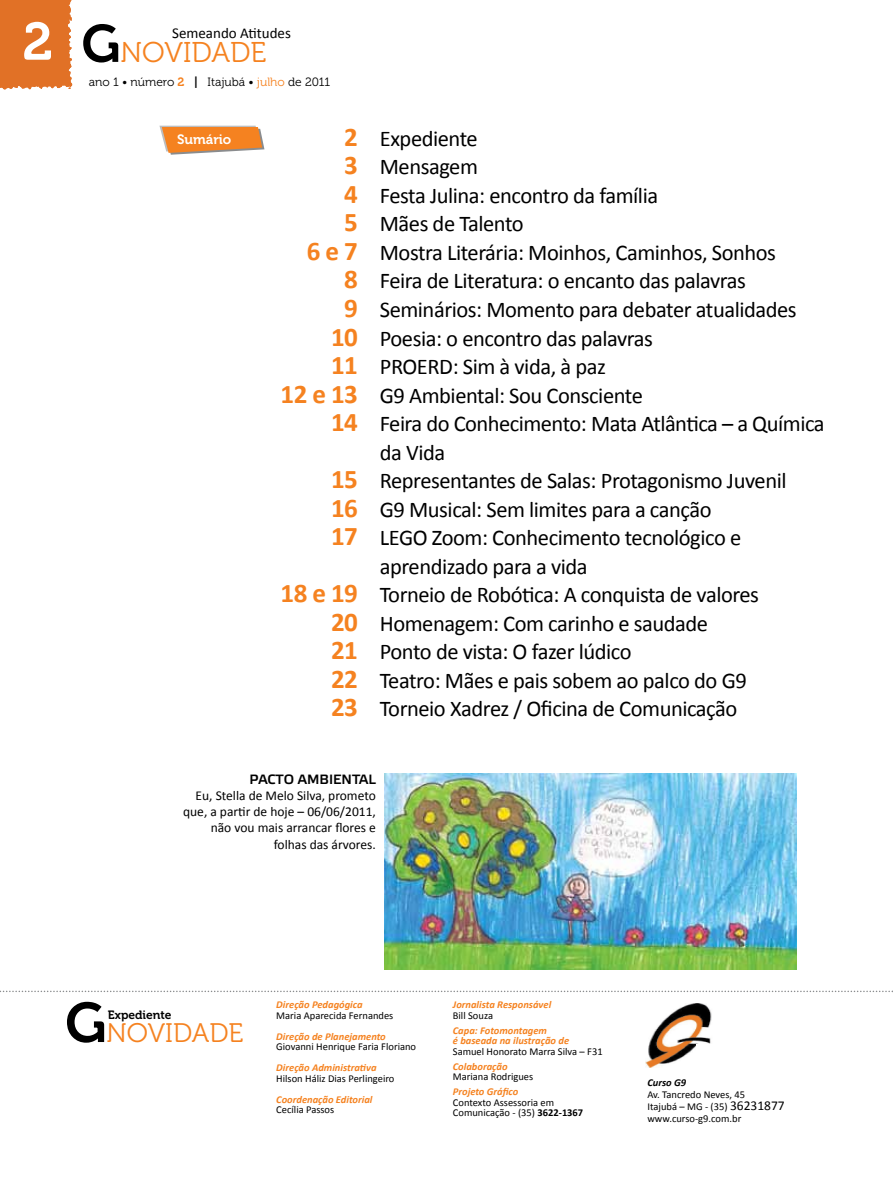
<style>
.page{position:relative;width:893px;height:1191px;background:#fff}
.page>*{position:absolute;margin:0;border:0;box-sizing:border-box;transform-origin:0 0}
.t1{font:28.5px "Museo 300";color:#f58220}
.t2{font:26.7px "Museo 300";color:#f58220}
.t3{font:22.5px "Calibri";letter-spacing:-.02em;color:#000}
.t4{font:15px "Calibri";color:#000}
.t5{font:13.5px/16.2px "Calibri";color:#000;text-align:right}
.t6{font:13.5px "Elektra Medium Pro";color:#000}
.t7{font:13.5px "Museo 700";color:#fff}
.t8{font:12px "Museo 300";color:#000}
.t9{font:12px "Museo 700";color:#000}
.t10{font:10.5px/12px "Calibri";color:#000}
.t11{font:italic 700 10.5px/10.5px "Calibri";color:#f58220}
.t12{font:italic 700 10.5px "Calibri";color:#000}
.s1{font-family:"Museo 700";font-size:52.5px;color:#fff}
.s2{font-family:"Museo 700";font-size:52.5px;color:#000}
.s3{font-family:"Museo 700";color:#f58220}
.s4{font-family:"Museo 700"}
.s5{color:#f58220}
.s6{font-weight:700;font-size:27px;color:#f58220}
.s7{font-family:"Museo 700";font-size:55.65px;color:#000}
.s8{font-weight:700}
.s9{font-size:13.5px}
</style>
<div class="page">
<div style="left:0;top:0;width:72px;height:89px;background:#e17126"></div>
<img style="left:646px;top:1003px;width:66px;height:65px">
<div style="left:697px;top:1044px;width:33px;height:27px;background:#fff"></div>
<svg style="left:159px;top:126px;width:105px;height:29px;background:#ec9851"></svg>
<svg style="left:0;top:990px;width:893px;height:2px"></svg>
<img style="left:385px;top:774px;width:411px;height:196px">
<p class="t1" style="left:22px;top:37px;width:246px"><span class="s1">2</span> <span class="s2">G</span>NOVIDADE</p>
<p class="t4" style="left:172px;top:24px;width:120px">Semeando Atitudes</p>
<p class="t8" style="left:89px;top:75px;width:243px">ano 1 • número <span class="s3">2</span> <span class="s4">|</span> Itajubá • <span class="s5">julho</span> de 2011</p>
<p class="t7" style="left:177px;top:132px;width:56px">Sumário</p>
<p class="t3" style="left:344px;top:124px;width:135px"><span class="s6">2</span> Expediente</p>
<p class="t3" style="left:344px;top:153px;width:135px"><span class="s6">3</span> Mensagem</p>
<p class="t3" style="left:344px;top:181px;width:315px"><span class="s6">4</span> Festa Julina: encontro da família</p>
<p class="t3" style="left:344px;top:210px;width:181px"><span class="s6">5</span> Mães de Talento</p>
<p class="t3" style="left:307px;top:238px;width:471px"><span class="s6">6 e 7</span> Mostra Literária: Moinhos, Caminhos, Sonhos</p>
<p class="t3" style="left:344px;top:267px;width:403px"><span class="s6">8</span> Feira de Literatura: o encanto das palavras</p>
<p class="t3" style="left:344px;top:295px;width:454px"><span class="s6">9</span> Seminários: Momento para debater atualidades</p>
<p class="t3" style="left:331px;top:324px;width:323px"><span class="s6">10</span> Poesia: o encontro das palavras</p>
<p class="t3" style="left:331px;top:352px;width:277px"><span class="s6">11</span> PROERD: Sim à vida, à paz</p>
<p class="t3" style="left:281px;top:381px;width:364px"><span class="s6">12 e 13</span> G9 Ambiental: Sou Consciente</p>
<p class="t3" style="left:331px;top:409px;width:495px"><span class="s6">14</span> Feira do Conhecimento: Mata Atlântica – a Química</p>
<p class="t3" style="left:380px;top:438px;width:67px">da Vida</p>
<p class="t3" style="left:331px;top:466px;width:457px"><span class="s6">15</span> Representantes de Salas: Protagonismo Juvenil</p>
<p class="t3" style="left:331px;top:495px;width:382px"><span class="s6">16</span> G9 Musical: Sem limites para a canção</p>
<p class="t3" style="left:331px;top:523px;width:412px"><span class="s6">17</span> LEGO Zoom: Conhecimento tecnológico e</p>
<p class="t3" style="left:380px;top:552px;width:209px">aprendizado para a vida</p>
<p class="t3" style="left:281px;top:580px;width:480px"><span class="s6">18 e 19</span> Torneio de Robótica: A conquista de valores</p>
<p class="t3" style="left:331px;top:609px;width:379px"><span class="s6">20</span> Homenagem: Com carinho e saudade</p>
<p class="t3" style="left:331px;top:637px;width:302px"><span class="s6">21</span> Ponto de vista: O fazer lúdico</p>
<p class="t3" style="left:331px;top:666px;width:417px"><span class="s6">22</span> Teatro: Mães e pais sobem ao palco do G9</p>
<p class="t3" style="left:331px;top:694px;width:408px"><span class="s6">23</span> Torneio Xadrez / Oficina de Comunicação</p>
<p class="t6" style="left:249px;top:771px;width:128px">PACTO AMBIENTAL</p>
<p class="t5" style="left:183px;top:787px;width:194px">Eu, Stella de Melo Silva, prometo que, a partir de hoje – 06/06/2011, não vou mais arrancar flores e folhas das árvores.</p>
<p class="t2" style="left:65px;top:1018px;width:180px"><span class="s7">G</span>NOVIDADE</p>
<p class="t9" style="left:108px;top:1007px;width:65px">Expediente</p>
<p class="t11" style="left:276px;top:999px;width:88px">Direção Pedagógica</p>
<p class="t10" style="left:276px;top:1009px;width:119px">Maria Aparecida Fernandes</p>
<p class="t11" style="left:276px;top:1031px;width:111px">Direção de Planejamento</p>
<p class="t10" style="left:276px;top:1040px;width:141px">Giovanni Henrique Faria Floriano</p>
<p class="t11" style="left:276px;top:1062px;width:102px">Direção Administrativa</p>
<p class="t10" style="left:276px;top:1072px;width:120px">Hilson Háliz Dias Perlingeiro</p>
<p class="t11" style="left:276px;top:1094px;width:98px">Coordenação Editorial</p>
<p class="t10" style="left:276px;top:1103px;width:59px">Cecília Passos</p>
<p class="t11" style="left:453px;top:999px;width:100px">Jornalista Responsável</p>
<p class="t10" style="left:453px;top:1009px;width:42px">Bill Souza</p>
<p class="t11" style="left:453px;top:1025px;width:118px">Capa: Fotomontagem<br>é baseada na ilustração de</p>
<p class="t10" style="left:453px;top:1045px;width:151px">Samuel Honorato Marra Silva – F31</p>
<p class="t11" style="left:453px;top:1061px;width:56px">Colaboração</p>
<p class="t10" style="left:453px;top:1070px;width:82px">Mariana Rodrigues</p>
<p class="t11" style="left:453px;top:1086px;width:67px">Projeto Gráfico</p>
<p class="t10" style="left:453px;top:1097px;width:132px;line-height:10.5px">Contexto Assessoria em<br>Comunicação - (35) <span class="s8">3622-1367</span></p>
<p class="t12" style="left:647px;top:1075px;width:40px">Curso G9</p>
<p class="t10" style="left:647px;top:1088px;width:139px">Av. Tancredo Neves, 45<br>Itajubá – MG - (35) <span class="s9">36231877 </span>www.curso-g9.com.br</p>
</div>
